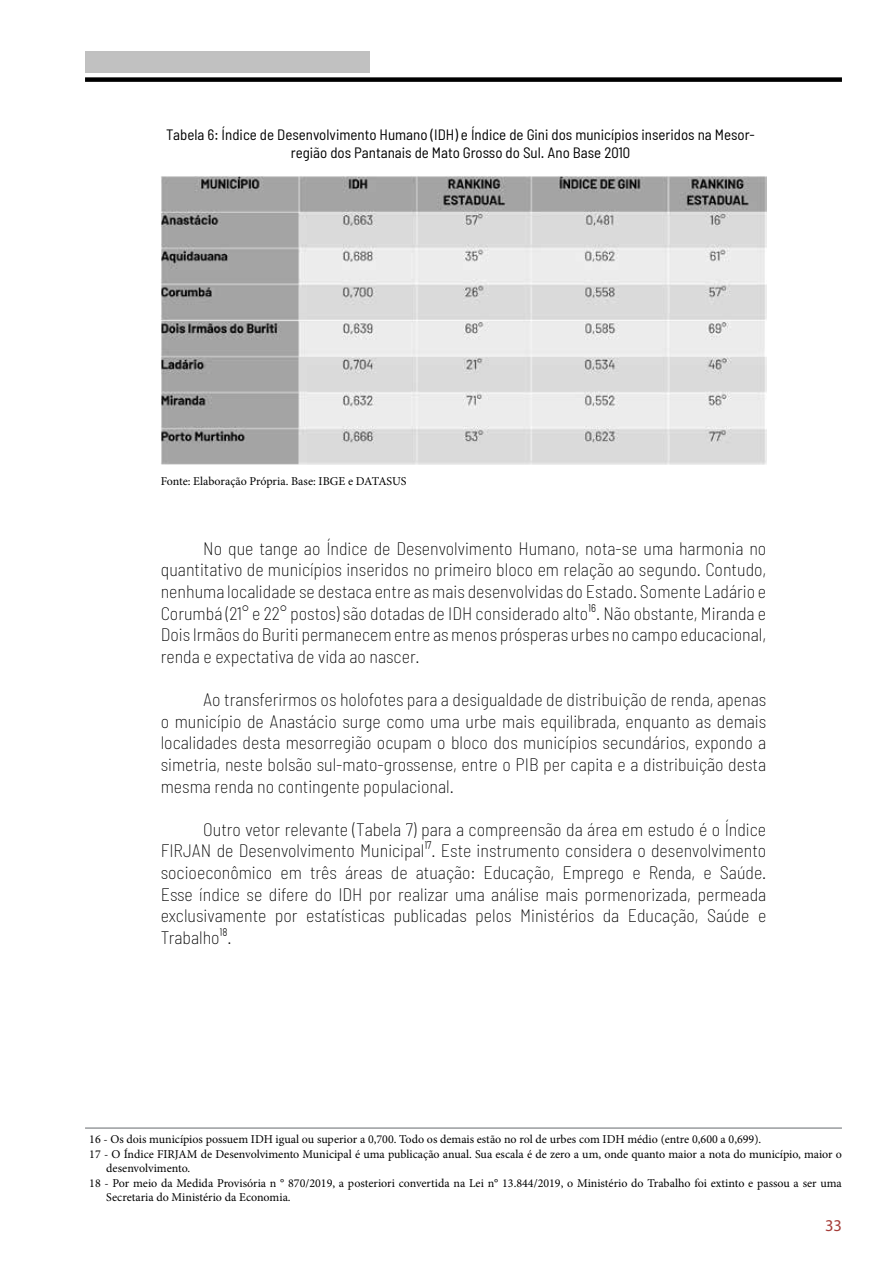
<style>
.page{position:relative;width:893px;height:1263px;background:#fff}
.page>*{position:absolute;margin:0;border:0;box-sizing:border-box;transform-origin:0 0}
.t1{font:200 semi-condensed 18px/21.6px "Barlow";color:#000;text-align:justify}
.t2{font:16.5px "Myriad Pro";color:#a53c38}
.t3{font:semi-condensed 15px/18px "Barlow";color:#000;text-align:center}
.t4{font:12px "Minion Pro";color:#000}
</style>
<div class="page">
<div style="left:85px;top:77px;width:757px;height:5px;background:#000"></div>
<hr style="left:85px;top:1127px;width:757px;height:2px;background:#999b9e">
<img style="left:161px;top:176px;width:606px;height:289px">
<p class="t3" style="left:166px;top:125px;width:590px">Tabela 6: Índice de Desenvolvimento Humano (IDH) e Índice de Gini dos municípios inseridos na Mesor&shy;região dos Pantanais de Mato Grosso do Sul. Ano Base 2010</p>
<p class="t4" style="left:161px;top:473px;width:247px">Fonte: Elaboração Própria. Base: IBGE e DATASUS</p>
<p class="t1" style="left:161px;top:537px;width:607px;text-indent:43px">No que tange ao Índice de Desenvolvimento Humano, nota-se uma harmonia no quantitativo de municípios inseridos no primeiro bloco em relação ao segundo. Contudo, nenhuma localidade se destaca entre as mais desenvolvidas do Estado. Somente Ladário e Corumbá (21° e 22° postos) são dotadas de IDH considerado alto¹⁶. Não obstante, Miranda e Dois Irmãos do Buriti permanecem entre as menos prósperas urbes no campo educacional, renda e expectativa de vida ao nascer.</p>
<p class="t1" style="left:161px;top:688px;width:607px;text-indent:43px">Ao transferirmos os holofotes para a desigualdade de distribuição de renda, apenas o município de Anastácio surge como uma urbe mais equilibrada, enquanto as demais localidades desta mesorregião ocupam o bloco dos municípios secundários, expondo a simetria, neste bolsão sul-mato-grossense, entre o PIB per capita e a distribuição desta mesma renda no contingente populacional.</p>
<p class="t1" style="left:161px;top:818px;width:607px;text-indent:43px">Outro vetor relevante (Tabela 7) para a compreensão da área em estudo é o Índice FIRJAN de Desenvolvimento Municipal¹⁷. Este instrumento considera o desenvolvimento socioeconômico em três áreas de atuação: Educação, Emprego e Renda, e Saúde.<br>Esse índice se difere do IDH por realizar uma análise mais pormenorizada, permeada exclusivamente por estatísticas publicadas pelos Ministérios da Educação, Saúde e Trabalho¹⁸.</p>
<p class="t4" style="left:89px;top:1131px;width:673px">16 - Os dois municípios possuem IDH igual ou superior a 0,700. Todo os demais estão no rol de urbes com IDH médio (entre 0,600 a 0,699).</p>
<p class="t4" style="left:89px;top:1146px;width:754px">17 - O Índice FIRJAM de Desenvolvimento Municipal é uma publicação anual. Sua escala é de zero a um, onde quanto maior a nota do município, maior o</p>
<p class="t4" style="left:106px;top:1160px;width:85px">desenvolvimento.</p>
<p class="t4" style="left:89px;top:1174px;width:754px">18 - Por meio da Medida Provisória n ° 870/2019, a posteriori convertida na Lei n° 13.844/2019, o Ministério do Trabalho foi extinto e passou a ser uma</p>
<p class="t4" style="left:106px;top:1189px;width:186px">Secretaria do Ministério da Economia.</p>
<p class="t2" style="left:825px;top:1215px;width:18px">33</p>
</div>
